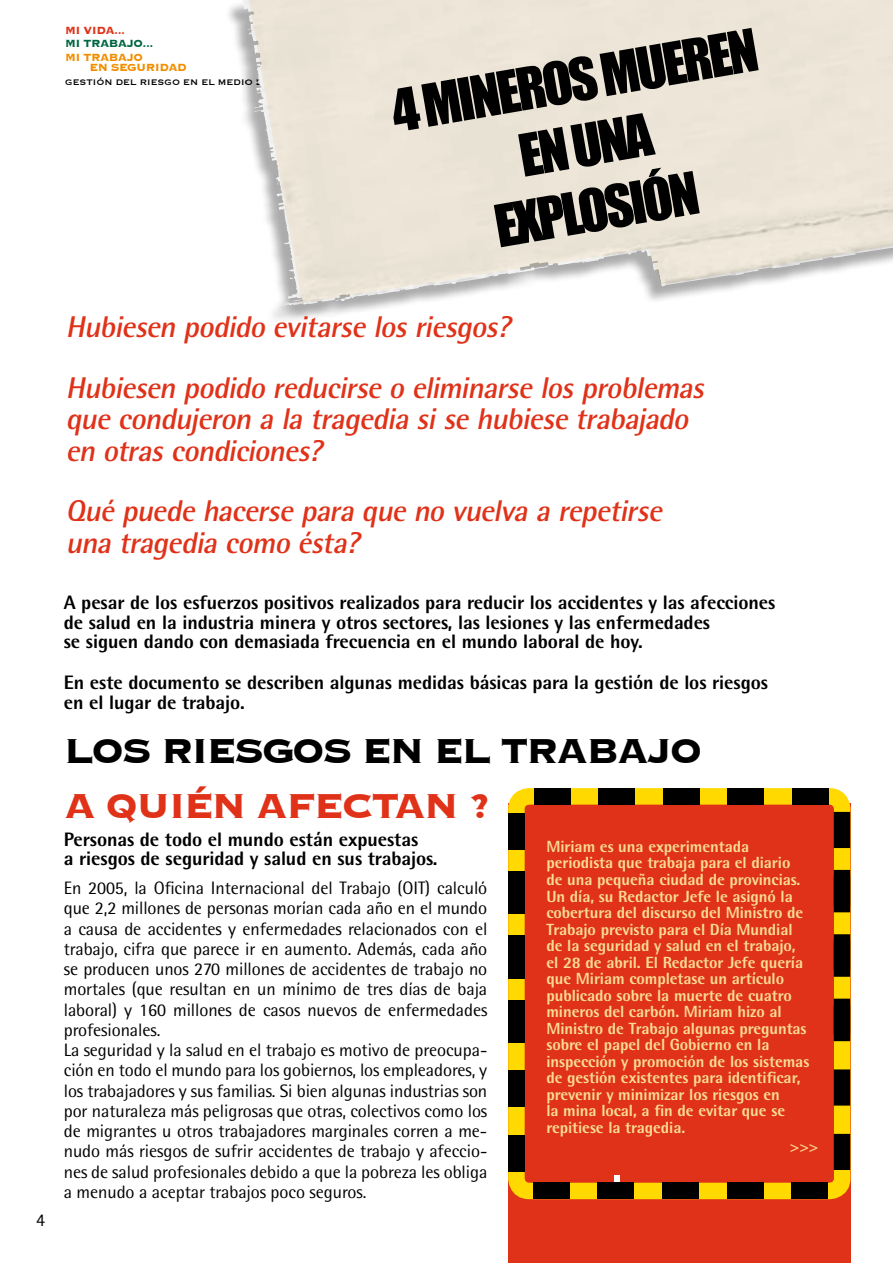
<style>
.page{position:relative;width:893px;height:1263px;background:#fff}
.page>*{position:absolute;margin:0;border:0;box-sizing:border-box;transform-origin:0 0}
.t1{font:54.15px/65.6px "Impact";color:#000;text-align:center}
.t2{font:700 45px "Copperplate";letter-spacing:-.05em;color:#000}
.t3{font:700 45px "Copperplate";letter-spacing:-.05em;color:#df3219}
.t4{font:italic 700 30px/31.5px "Rotis Semi Sans";color:#df3219}
.t5{font:800 19.5px/19.5px "Rotis Semi Sans";letter-spacing:-.005em;color:#000}
.t6{font:18px/20.2px "Rotis Semi Sans";letter-spacing:-.005em;color:#000}
.t7{font:800 16.2px/16.5px "Rotis Semi Sans";letter-spacing:-.005em;color:#fbdb94}
.t8{font:700 13.5px/10.5px "Copperplate";letter-spacing:-.04em;color:#f18e00}
.t9{font:700 13.5px "Copperplate";letter-spacing:-.04em;color:#006742}
.t10{font:700 13.5px "Copperplate";letter-spacing:-.04em;color:#df3219}
.t11{font:10.5px "Copperplate";color:#000}
</style>
<div class="page">
<img style="left:242px;top:0;width:5px;height:82px">
<div style="left:508px;top:804px;width:342px;height:459px;background:#df3219"></div>
<div style="left:508px;top:788px;width:342px;height:411px;border:16px solid #ffd900;border-radius:13px"></div>
<div style="left:614px;top:1175px;width:6px;height:23px;background:#fff"></div>
<div style="left:792px;top:788px;width:36px;height:16px;background:#000"></div>
<div style="left:728px;top:788px;width:36px;height:16px;background:#000"></div>
<div style="left:663px;top:788px;width:36px;height:16px;background:#000"></div>
<div style="left:599px;top:788px;width:36px;height:16px;background:#000"></div>
<div style="left:534px;top:788px;width:37px;height:16px;background:#000"></div>
<div style="left:508px;top:871px;width:16px;height:36px;background:#000"></div>
<div style="left:508px;top:936px;width:17px;height:36px;background:#000"></div>
<div style="left:508px;top:1000px;width:17px;height:36px;background:#000"></div>
<div style="left:508px;top:813px;width:16px;height:36px;background:#000"></div>
<div style="left:508px;top:877px;width:16px;height:37px;background:#000"></div>
<div style="left:508px;top:942px;width:16px;height:36px;background:#000"></div>
<div style="left:508px;top:1006px;width:16px;height:36px;background:#000"></div>
<div style="left:508px;top:1071px;width:17px;height:36px;background:#000"></div>
<div style="left:508px;top:1135px;width:17px;height:36px;background:#000"></div>
<div style="left:834px;top:870px;width:16px;height:36px;background:#000"></div>
<div style="left:834px;top:934px;width:16px;height:36px;background:#000"></div>
<div style="left:834px;top:999px;width:16px;height:36px;background:#000"></div>
<div style="left:834px;top:812px;width:16px;height:36px;background:#000"></div>
<div style="left:834px;top:876px;width:16px;height:36px;background:#000"></div>
<div style="left:834px;top:941px;width:16px;height:36px;background:#000"></div>
<div style="left:834px;top:1005px;width:16px;height:36px;background:#000"></div>
<div style="left:834px;top:1069px;width:16px;height:36px;background:#000"></div>
<div style="left:834px;top:1134px;width:16px;height:36px;background:#000"></div>
<div style="left:727px;top:1182px;width:36px;height:17px;background:#000"></div>
<div style="left:663px;top:1182px;width:36px;height:17px;background:#000"></div>
<div style="left:598px;top:1182px;width:36px;height:17px;background:#000"></div>
<div style="left:534px;top:1182px;width:36px;height:17px;background:#000"></div>
<div style="left:791px;top:1182px;width:37px;height:17px;background:#000"></div>
<svg style="left:247px;top:0;width:646px;height:303px;background:#e9e3d8"></svg>
<p class="t10" style="left:65px;top:21px;width:62px">Mi vida...</p>
<p class="t9" style="left:65px;top:35px;width:90px">Mi trabajo...</p>
<p class="t8" style="left:89px;top:51px;width:99px;text-indent:-24px">Mi trabajo<br>EN Seguridad</p>
<p class="t11" style="left:65px;top:75px;width:242px">Gestión del riesgo en el m edio laboral</p>
<h1 class="t1" style="left:386px;top:80px;width:372px;rotate:-10deg">4 mineros mueren en una<br>explosión</h1>
<p class="t6" style="left:36px;top:1209px;width:11px">4</p>
<h3 class="t4" style="left:66px;top:296px;width:646px;line-height:60.4px">Hubiesen podido evitarse losriesgos?<br>Hubiesen podido reducirse o eliminarse losproblemas</h3>
<h3 class="t4" style="left:66px;top:403px;width:630px">que condujeron a la tragedia sise hubiese trabajado en otrascondiciones?</h3>
<h3 class="t4" style="left:66px;top:495px;width:604px">Qué puede hacerse para que no vuelva a repetirse una tragedia como ésta?</h3>
<p class="t5" style="left:64px;top:593px;width:713px">A pesar de los esfuerzos positivos realizados para reducir los accidentes y las afecciones de salud en la industria minera y otros sectores, las lesiones y las enfermedades<br>se siguen dando con demasiada frecuencia en el mundo laboral de hoy.</p>
<p class="t5" style="left:64px;top:672px;width:706px">En este documento se describen algunas medidas básicas para la gestión de los riesgos en el lugar de trabajo.</p>
<h2 class="t2" style="left:64px;top:722px;width:640px">Los riesgos en el trabajo</h2>
<h2 class="t3" style="left:64px;top:777px;width:428px">A QUI ÉN AFECTAN ?</h2>
<p class="t5" style="left:64px;top:829px;width:375px">Personas de todo el mundo están expuestas<br>a riesgos de seguridad y salud en sus trabajos.</p>
<p class="t6" style="left:64px;top:878px;width:425px">En 2005, la Oficina Internacional del Trabajo (OIT) calculó que 2,2 millones de personas morían cada año en el mundo a causa de accidentes y enfermedades relacionados con el trabajo, cifra que parece ir en aumento. Además, cada año se producen unos 270 millones de accidentes de trabajo no mortales (que resultan en un mínimo de tres días de baja laboral) y 160 millones de casos nuevos de enfermedades profesionales.<br>La seguridad y la salud en el trabajo es motivo de preocupa&shy;ción en todo el mundo para los gobiernos, los empleadores, y los trabajadores y sus familias. Si bien algunas industrias son por naturaleza más peligrosas que otras, colectivos como los de migrantes u otros trabajadores marginales corren a me&shy;nudo más riesgos de sufrir accidentes de trabajo y afeccio&shy;nes de salud profesionales debido a que la pobreza les obliga a menudo a aceptar trabajos poco seguros.</p>
<p class="t7" style="left:546px;top:838px;width:264px">Miriam es una experimentada periodista que trabaja para el diario de una pequeña ciudad de provincias.<br>Un día, su Redactor Jefe le asignó la cobertura del discurso del Ministro de Trabajo previsto para el Día Mundial de la seguridad y salud en el trabajo, el 28 de abril. El Redactor Jefe quería que Miriam completase un artículo publicado sobre la muerte de cuatro mineros del carbón. Miriam hizo al Ministro de Trabajo algunas preguntas sobre el papel del Gobierno en la inspección y promoción de los sistemas de gestión existentes para identificar, prevenir y minimizar los riesgos en<br>la mina local, a fin de evitar que se repitiese la tragedia.</p>
<p class="t7" style="left:790px;top:1137px;width:30px">&gt;&gt;&gt;</p>
</div>
